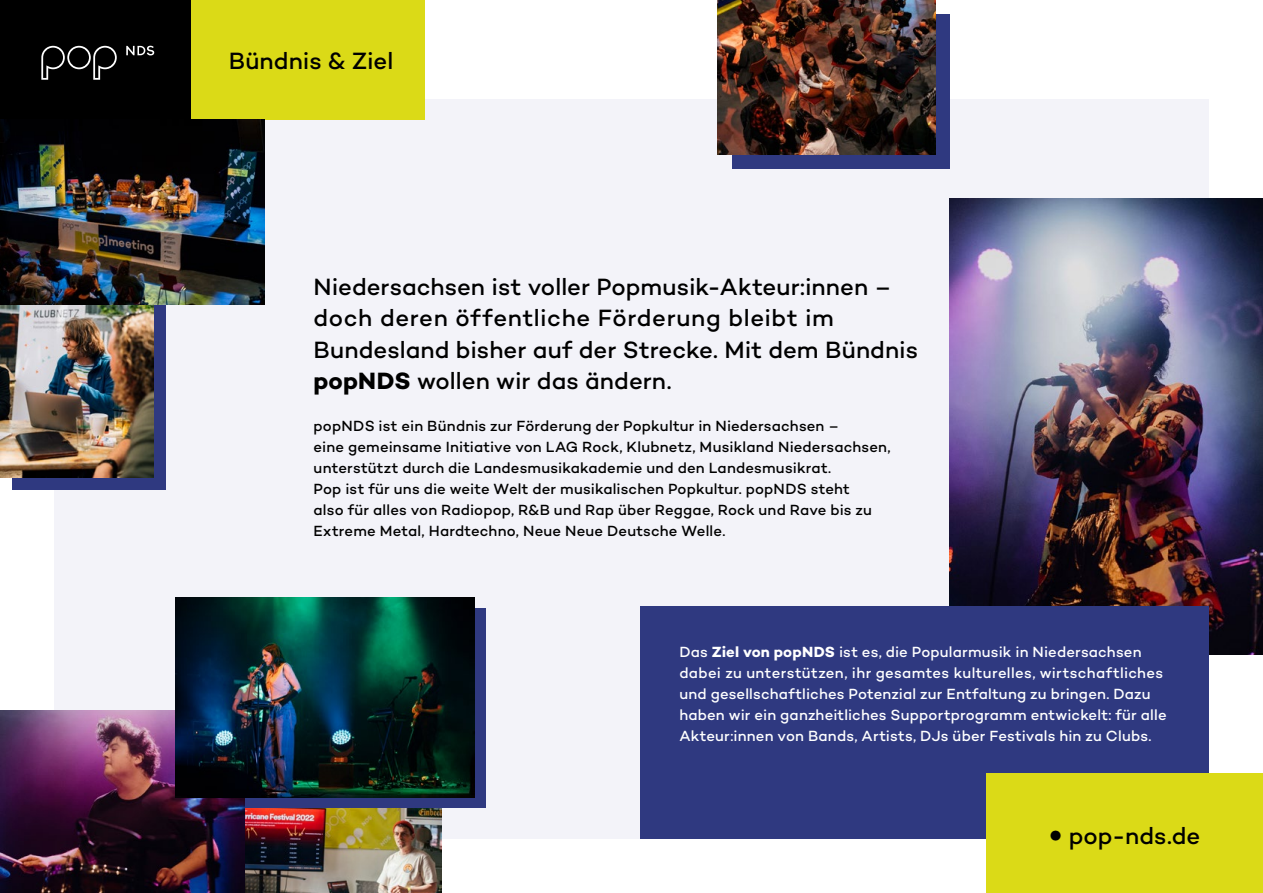
<style>
.page{position:relative;width:1263px;height:893px;background:#fff}
.page>*{position:absolute;margin:0;border:0;box-sizing:border-box;transform-origin:0 0}
.t1{font:500 24px/31.5px "Campton";color:#000}
.t2{font:500 15px/21px "Campton";letter-spacing:.01em;color:#000}
.t3{font:500 15px/21px "Campton";letter-spacing:.01em;color:#fff}
.s1{font-weight:700}
.s2{font-family:"ABC Whyte Inktrap";font-weight:700}
</style>
<div class="page">
<div style="left:54px;top:99px;width:1155px;height:740px;background:#f3f3f9"></div>
<div style="left:732px;top:14px;width:217px;height:155px;background:#2f3980"></div>
<img style="left:949px;top:198px;width:314px;height:457px">
<div style="left:640px;top:606px;width:569px;height:233px;background:#2f3980"></div>
<img style="left:244px;top:808px;width:197px;height:85px">
<div style="left:186px;top:608px;width:300px;height:200px;background:#2f3980"></div>
<div style="left:986px;top:774px;width:277px;height:119px;background:#dbda17"></div>
<img style="left:0;top:711px;width:244px;height:182px">
<img style="left:175px;top:597px;width:300px;height:200px">
<div style="left:0;top:0;width:191px;height:119px;background:#000"></div>
<div style="left:191px;top:0;width:234px;height:119px;background:#dbda17"></div>
<div style="left:12px;top:268px;width:154px;height:221px;background:#2f3980"></div>
<img style="left:0;top:305px;width:154px;height:172px">
<img style="left:0;top:119px;width:264px;height:186px">
<img style="left:718px;top:0;width:217px;height:155px">
<svg style="left:41px;top:46px;width:76px;height:34px"></svg>
<svg style="left:126px;top:46px;width:28px;height:9px"></svg>
<h1 class="t1" style="left:229px;top:44px;width:166px">Bündnis &amp; Ziel</h1>
<h1 class="t1" style="left:314px;top:270px;width:606px">Niedersachsen ist voller Popmusik-Akteur:innen – doch deren öffentliche Förderung bleibt im Bundesland bisher auf der Strecke. Mit dem Bündnis <span class="s1">popNDS</span> wollen wir das ändern.</h1>
<p class="t2" style="left:314px;top:415px;width:579px">popNDS ist ein Bündnis zur Förderung der Popkultur in Niedersachsen –<br>eine gemeinsame Initiative von LAG Rock, Klubnetz, Musikland Niedersachsen, unterstützt durch die Landesmusikakademie und den Landesmusikrat.<br>Pop ist für uns die weite Welt der musikalischen Popkultur. popNDS steht<br>also für alles von Radiopop, R&amp;B und Rap über Reggae, Rock und Rave bis zu Extreme Metal, Hardtechno, Neue Neue Deutsche Welle.</p>
<p class="t3" style="left:679px;top:641px;width:489px">Das <span class="s1">Ziel von popNDS</span> ist es, die Popularmusik in Niedersachsen dabei zu unterstützen, ihr gesamtes kulturelles, wirtschaftliches und gesellschaftliches Potenzial zur Entfaltung zu bringen. Dazu haben wir ein ganzheitliches Supportprogramm entwickelt: für alle Akteur:innen von Bands, Artists, DJs über Festivals hin zu Clubs.</p>
<h1 class="t1" style="left:1049px;top:819px;width:153px"><span class="s2">•</span> pop-nds.de</h1>
</div>
